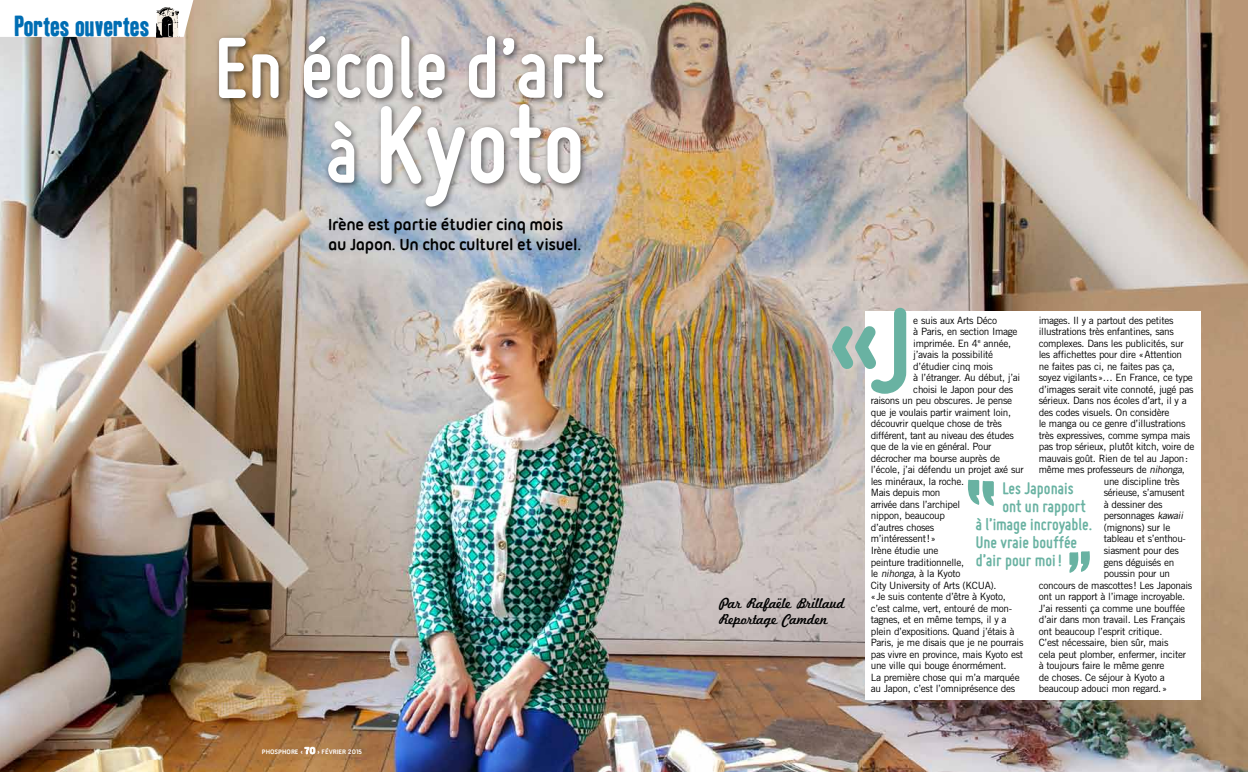
<style>
.page{position:relative;width:1248px;height:772px;background:#fff}
.page>*{position:absolute;margin:0;border:0;box-sizing:border-box;transform-origin:0 0}
.t1{font:700 127px "Miso";color:#69b2a2}
.t2{font:700 115px "Miso";color:#fff}
.t3{font:700 90px "Miso";color:#fff}
.t4{font:28px "Kipp No 1";color:#006db3}
.t5{font:700 18px "Miso";color:#69b2a2}
.t6{font:700 17px/20px "Ubuntu Titling";letter-spacing:-.02em;color:#000;scale:.95 1}
.t7{font:15px/15px "Marketing Script";letter-spacing:-.02em;color:#000}
.t8{font:10px "Trade Gothic";letter-spacing:-.03em;color:#000}
.t9{font:700 7px "Ubuntu Titling";color:#fff}
.s1{font-size:90px}
.s2{font-size:10px}
.s3{font-style:italic}
</style>
<div class="page">
<img style="left:0;top:0;width:1247px;height:771px">
<div style="left:324px;top:100px;width:264px;height:114px;background:#000;opacity:.5"></div>
<div style="left:215px;top:32px;width:396px;height:74px;background:#000;opacity:.5"></div>
<div style="left:865px;top:311px;width:335px;height:388px;background:#fff"></div>
<svg style="left:967px;top:479px;width:26px;height:27px"></svg>
<svg style="left:1069px;top:551px;width:20px;height:21px"></svg>
<svg style="left:0;top:0;width:193px;height:37px"></svg>
<img style="left:156px;top:6px;width:23px;height:32px">
<svg style="left:304px;top:746px;width:11px;height:7px"></svg>
<h3 class="t4" style="left:14px;top:9px;width:137px">Portes ouvertes</h3>
<h3 class="t3" style="left:214px;top:17px;width:391px">En école d’art</h3>
<h2 class="t2" style="left:327px;top:79px;width:260px"><span class="s1">à</span> Kyoto</h2>
<h3 class="t6" style="left:328px;top:214px;width:268px">Irène est partie étudier cinq mois au Japon. Un choc culturel et visuel.</h3>
<p class="t9" style="left:262px;top:746px;width:102px">Phosphore ‹ <span class="s2">70</span> › février 2015</p>
<h1 class="t1" style="left:828px;top:275px;width:86px">«J</h1>
<p class="t8" style="left:913px;top:314px;width:85px">e suis aux Arts Déco</p>
<p class="t8" style="left:913px;top:325px;width:106px">à Paris, en section Image</p>
<p class="t8" style="left:913px;top:337px;width:99px">imprimée. En 4<sup>e</sup> année,</p>
<p class="t8" style="left:913px;top:348px;width:81px">j’avais la possibilité</p>
<p class="t8" style="left:913px;top:360px;width:81px">d’étudier cinq mois</p>
<p class="t8" style="left:913px;top:371px;width:108px">à l’étranger. Au début, j’ai</p>
<p class="t8" style="left:913px;top:383px;width:101px">choisi le Japon pour des</p>
<p class="t8" style="left:870px;top:394px;width:143px">raisons un peu obscures. Je pense</p>
<p class="t8" style="left:870px;top:406px;width:142px">que je voulais partir vraiment loin,</p>
<p class="t8" style="left:870px;top:417px;width:133px">découvrir quelque chose de très</p>
<p class="t8" style="left:870px;top:429px;width:145px">différent, tant au niveau des études</p>
<p class="t8" style="left:870px;top:440px;width:122px">que de la vie en général. Pour</p>
<p class="t8" style="left:870px;top:452px;width:131px">décrocher ma bourse auprès de</p>
<p class="t8" style="left:870px;top:463px;width:154px">l’école, j’ai défendu un projet axé sur</p>
<p class="t8" style="left:870px;top:475px;width:95px">les minéraux, la roche.</p>
<p class="t8" style="left:870px;top:486px;width:71px">Mais depuis mon</p>
<p class="t8" style="left:870px;top:498px;width:91px">arrivée dans l’archipel</p>
<p class="t8" style="left:870px;top:509px;width:76px">nippon, beaucoup</p>
<p class="t8" style="left:870px;top:521px;width:65px">d’autres choses</p>
<p class="t8" style="left:870px;top:532px;width:66px">m’intéressent!»</p>
<p class="t8" style="left:870px;top:544px;width:69px">Irène étudie une</p>
<p class="t8" style="left:870px;top:555px;width:95px">peinture traditionnelle,</p>
<p class="t8" style="left:870px;top:567px;width:91px">l e <span class="s3">nihonga</span>, à l a Kyoto</p>
<p class="t8" style="left:870px;top:578px;width:127px">City University of Arts (KCUA).</p>
<p class="t8" style="left:870px;top:590px;width:137px">«Je suis contente d’être à Kyoto,</p>
<p class="t8" style="left:870px;top:601px;width:143px">c’est calme, vert, entouré de mon-</p>
<p class="t8" style="left:870px;top:613px;width:137px">tagnes, et en même temps, il y a</p>
<p class="t8" style="left:870px;top:624px;width:145px">plein d’expositions. Quand j’étais à</p>
<p class="t8" style="left:870px;top:636px;width:154px">Paris, je me disais que je ne pourrais</p>
<p class="t8" style="left:870px;top:647px;width:154px">pas vivre en province, mais Kyoto est</p>
<p class="t8" style="left:870px;top:659px;width:137px">une ville qui bouge énormément.</p>
<p class="t8" style="left:870px;top:670px;width:150px">La première chose qui m’a marquée</p>
<p class="t8" style="left:870px;top:682px;width:146px">au Japon, c’est l’omniprésence des</p>
<p class="t8" style="left:1038px;top:314px;width:136px">images. Il y a partout des petites</p>
<p class="t8" style="left:1038px;top:325px;width:137px">illustrations très enfantines, sans</p>
<p class="t8" style="left:1038px;top:337px;width:146px">complexes. Dans les publicités, sur</p>
<p class="t8" style="left:1038px;top:348px;width:145px">les affichettes pour dire «Attention</p>
<p class="t8" style="left:1038px;top:360px;width:138px">ne faites pas ci, ne faites pas ça,</p>
<p class="t8" style="left:1038px;top:371px;width:156px">soyez vigilants»… En France, ce type</p>
<p class="t8" style="left:1038px;top:383px;width:156px">d’images serait vite connoté, jugé pas</p>
<p class="t8" style="left:1038px;top:394px;width:149px">sérieux. Dans nos écoles d’art, il y a</p>
<p class="t8" style="left:1038px;top:406px;width:132px">des codes visuels. On considère</p>
<p class="t8" style="left:1038px;top:417px;width:148px">le manga ou ce genre d’illustrations</p>
<p class="t8" style="left:1038px;top:429px;width:153px">très expressives, comme sympa mais</p>
<p class="t8" style="left:1038px;top:440px;width:157px">pas trop sérieux, plutôt kitch, voire de</p>
<p class="t8" style="left:1038px;top:452px;width:151px">mauvais goût. Rien de tel au Japon:</p>
<p class="t8" style="left:1038px;top:463px;width:148px">même mes professeurs de <span class="s3">nihonga</span>,</p>
<p class="t8" style="left:1103px;top:475px;width:77px">une discipline très</p>
<p class="t8" style="left:1103px;top:486px;width:82px">sérieuse, s’amusent</p>
<p class="t8" style="left:1103px;top:498px;width:60px">à dessiner des</p>
<p class="t8" style="left:1103px;top:509px;width:83px">personnages <span class="s3">kawaii</span></p>
<p class="t8" style="left:1103px;top:521px;width:68px">(mignons) sur le</p>
<p class="t8" style="left:1103px;top:532px;width:84px">tableau et s’enthou-</p>
<p class="t8" style="left:1103px;top:544px;width:77px">siasment pour des</p>
<p class="t8" style="left:1103px;top:555px;width:72px">gens déguisés en</p>
<p class="t8" style="left:1103px;top:567px;width:68px">poussin pour un</p>
<p class="t8" style="left:1038px;top:578px;width:155px">concours de mascottes! Les Japonais</p>
<p class="t8" style="left:1038px;top:590px;width:148px">ont un rapport à l’image incroyable.</p>
<p class="t8" style="left:1038px;top:601px;width:148px">J’ai ressenti ça comme une bouffée</p>
<p class="t8" style="left:1038px;top:613px;width:148px">d’air dans mon travail. Les Français</p>
<p class="t8" style="left:1038px;top:624px;width:125px">ont beaucoup l’esprit critique.</p>
<p class="t8" style="left:1038px;top:636px;width:131px">C’est nécessaire, bien sûr, mais</p>
<p class="t8" style="left:1038px;top:647px;width:149px">cela peut plomber, enfermer, inciter</p>
<p class="t8" style="left:1038px;top:659px;width:127px">à toujours faire le même genre</p>
<p class="t8" style="left:1038px;top:670px;width:128px">de choses. Ce séjour à Kyoto a</p>
<p class="t8" style="left:1038px;top:682px;width:130px">beaucoup adouci mon regard.»</p>
<h3 class="t5" style="left:1002px;top:477px;width:73px">Les Japonais</h3>
<h3 class="t5" style="left:1002px;top:495px;width:85px">ont un rapport</h3>
<h3 class="t5" style="left:975px;top:513px;width:118px">à l’image incroyable.</h3>
<h3 class="t5" style="left:975px;top:531px;width:103px">Une vraie bouffée</h3>
<h3 class="t5" style="left:975px;top:549px;width:87px">d’air pour moi !</h3>
<h3 class="t7" style="left:719px;top:596px;width:127px">Par Rafaële Brillaud<br>Reportage Camden</h3>
</div>
